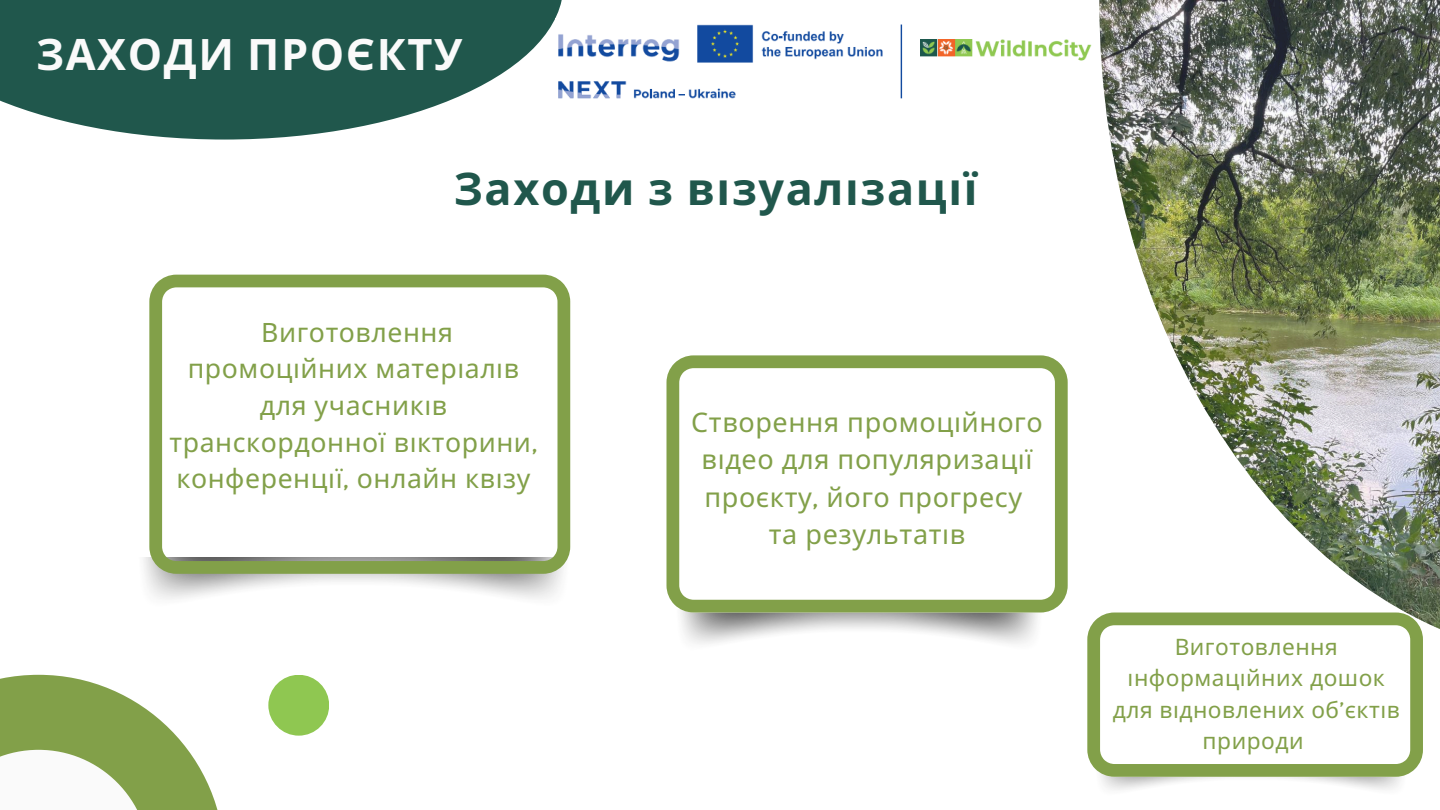
<style>
.page{position:relative;width:1440px;height:810px;background:#fff}
.page>*{position:absolute;margin:0;border:0;box-sizing:border-box;transform-origin:0 0}
.t1{font:700 45px "Noto Sans";letter-spacing:.035em;color:#20574c}
.t2{font:700 43.3px "Noto Sans";letter-spacing:.035em;color:#fafafa}
.t3{font:27px/37.5px "Noto Sans";letter-spacing:.02em;color:#82a049;text-align:center}
.t4{font:26.6px/36.6px "Noto Sans";letter-spacing:.02em;color:#82a049;text-align:center}
.t5{font:22.7px/31.5px "Noto Sans";letter-spacing:.02em;color:#82a049;text-align:center}
.s1{font-family:"Montserrat"}
</style>
<div class="page">
<img style="left:1099px;top:0;width:341px;height:629px">
<svg style="left:149px;top:275px;width:421px;height:299px"></svg>
<svg style="left:666px;top:355px;width:402px;height:258px"></svg>
<svg style="left:0;top:675px;width:218px;height:135px"></svg>
<div style="left:268px;top:675px;width:61px;height:61px;background:#8fc751;border-radius:50%"></div>
<svg style="left:0;top:0;width:562px;height:140px;fill:#20574c"></svg>
<svg style="left:1087px;top:613px;width:336px;height:164px"></svg>
<img style="left:555px;top:18px;width:537px;height:90px">
<p class="t2" style="left:36px;top:24px;width:428px">ЗАХОДИ ПРОЄКТУ</p>
<p class="t1" style="left:454px;top:156px;width:525px">Заходи з візуалізації</p>
<h1 class="t4" style="left:170px;top:313px;width:369px">Виготовлення<br>промоці йних матеріалі в для учасникі в транскордонної ві кторини<span class="s1">, </span>конференції<span class="s1">,</span> онлайн квізу</h1>
<h2 class="t3" style="left:691px;top:402px;width:353px">Створення промоці йного відео для популяризації проєкту<span class="s1">,</span> його прогресу та результаті в</h2>
<h3 class="t5" style="left:1113px;top:630px;width:289px">Виготовлення<br>і нформаці йних дошок для відновлених об<span class="s1">’</span>єкті в природи</h3>
</div>
